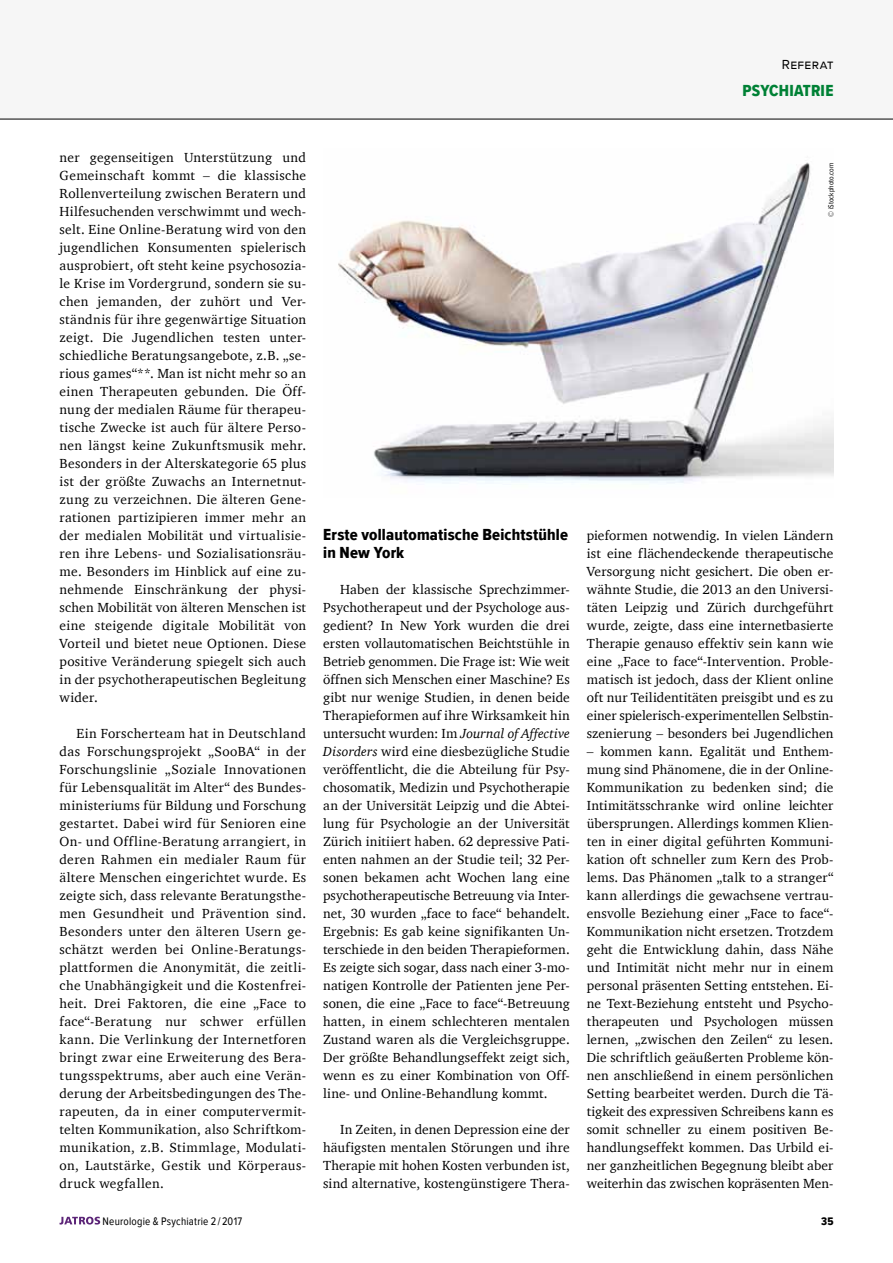
<style>
.page{position:relative;width:893px;height:1263px;background:#fff}
.page>*{position:absolute;margin:0;border:0;box-sizing:border-box;transform-origin:0 0}
.t1{font:16.5px/18px "Proxima Nova Cond Extrabld";letter-spacing:.01em;color:#000}
.t2{font:16.5px "Proxima Nova Cond Extrabld";letter-spacing:.015em;color:#008135}
.t3{font:13.5px/18px "Charter";letter-spacing:.01em;color:#000;text-align:justify}
.t4{font:13.5px "Proxima Nova";color:#000}
.t5{font:11.25px "Proxima Nova Cond";letter-spacing:.015em;color:#000}
.t6{font:11.25px "Proxima Nova Cond Extrabld";color:#000}
.t7{font:7.5px "Proxima Nova Cond";color:#000}
.s1{font-style:italic}
</style>
<div class="page">
<div style="left:0;top:0;width:893px;height:119px;background:#f6f6f6"></div>
<svg style="left:60px;top:1217px;width:40px;height:7px"></svg>
<img style="left:338px;top:162px;width:495px;height:322px">
<hr style="left:0;top:119px;width:893px;height:1px;background:#000">
<p class="t4" style="left:782px;top:54px;width:53px">Referat</p>
<p class="t2" style="left:742px;top:78px;width:93px">Psychiatrie</p>
<p class="t3" style="left:60px;top:149px;width:248px">ner gegenseitigen Unterstützung und Gemeinschaft kommt – die klassische Rollenverteilung zwischen Beratern und Hilfesuchenden verschwimmt und wech&shy;selt. Eine Online-Beratung wird von den jugendlichen Konsumenten spielerisch ausprobiert, oft steht keine psychosozia&shy;le Krise im Vordergrund, sondern sie su&shy;chen jemanden, der zuhört und Ver&shy;ständnis für ihre gegenwärtige Situation zeigt. Die Jugendlichen testen unter&shy;schiedliche Beratungsangebote, z.B. „se&shy;rious games“**. Man ist nicht mehr so an einen Therapeuten gebunden. Die Öff&shy;nung der medialen Räume für therapeu&shy;tische Zwecke ist auch für ältere Perso&shy;nen längst keine Zukunftsmusik mehr.<br>Besonders in der Alterskategorie 65 plus ist der größte Zuwachs an Internetnut&shy;zung zu verzeichnen. Die älteren Gene&shy;rationen partizipieren immer mehr an der medialen Mobilität und virtualisie&shy;ren ihre Lebens- und Sozialisationsräu&shy;me. Besonders im Hinblick auf eine zu&shy;nehmende Einschränkung der physi&shy;schen Mobilität von älteren Menschen ist eine steigende digitale Mobilität von Vorteil und bietet neue Optionen. Diese positive Veränderung spiegelt sich auch in der psychotherapeutischen Begleitung wider.</p>
<p class="t3" style="left:60px;top:724px;width:248px;text-indent:17px">Ein Forscherteam hat in Deutschland das Forschungsprojekt „SooBA“ in der Forschungslinie „Soziale Innovationen für Lebensqualität im Alter“ des Bundes&shy;ministeriums für Bildung und Forschung gestartet. Dabei wird für Senioren eine On- und Offline-Beratung arrangiert, in deren Rahmen ein medialer Raum für ältere Menschen eingerichtet wurde. Es zeigte sich, dass relevante Beratungsthe&shy;men Gesundheit und Prävention sind.<br>Besonders unter den älteren Usern ge&shy;schätzt werden bei Online-Beratungs&shy;plattformen die Anonymität, die zeitli&shy;che Unabhängigkeit und die Kostenfrei&shy;heit. Drei Faktoren, die eine „Face to face“-Beratung nur schwer erfüllen kann. Die Verlinkung der Internetforen bringt zwar eine Erweiterung des Bera&shy;tungsspektrums, aber auch eine Verän&shy;derung der Arbeitsbedingungen des The&shy;rapeuten, da in einer computervermit&shy;telten Kommunikation, also Schriftkom&shy;munikation, z.B. Stimmlage, Modulati&shy;on, Lautstärke, Gestik und Körperaus&shy;druck wegfallen.</p>
<p class="t1" style="left:323px;top:526px;width:246px">Erste vollautomatische Beichtstühle in New York</p>
<p class="t3" style="left:323px;top:581px;width:248px;text-indent:17px">Haben der klassische Sprechzimmer-Psychotherapeut und der Psychologe aus&shy;gedient? In New York wurden die drei ersten vollautomatischen Beichtstühle in Betrieb genommen. Die Frage ist: Wie weit öffnen sich Menschen einer Maschine? Es gibt nur wenige Studien, in denen beide Therapieformen auf ihre Wirksamkeit hin untersucht wurden: Im <span class="s1">Journal of Affective Disorders</span> wird eine diesbezügliche Studie veröffentlicht, die die Abteilung für Psy&shy;chosomatik, Medizin und Psychotherapie an der Universität Leipzig und die Abtei&shy;lung für Psychologie an der Universität Zürich initiiert haben. 62 depressive Pati&shy;enten nahmen an der Studie teil; 32 Per&shy;sonen bekamen acht Wochen lang eine psychotherapeutische Betreuung via Inter&shy;net, 30 wurden „face to face“ behandelt.<br>Ergebnis: Es gab keine signifikanten Un&shy;terschiede in den beiden Therapieformen.<br>Es zeigte sich sogar, dass nach einer 3-mo&shy;natigen Kontrolle der Patienten jene Per&shy;sonen, die eine „Face to face“-Betreuung hatten, in einem schlechteren mentalen Zustand waren als die Vergleichsgruppe.<br>Der größte Behandlungseffekt zeigt sich, wenn es zu einer Kombination von Off&shy;line- und Online-Behandlung kommt.</p>
<p class="t3" style="left:323px;top:1120px;width:248px;text-indent:17px">In Zeiten, in denen Depression eine der häufigsten mentalen Störungen und ihre Therapie mit hohen Kosten verbunden ist, sind alternative, kostengünstigere Thera-</p>
<p class="t7" style="left:825px;top:217px;width:55px;rotate:-90deg">© iStockphoto.com</p>
<p class="t3" style="left:587px;top:526px;width:248px">pieformen notwendig. In vielen Ländern ist eine flächendeckende therapeutische Versorgung nicht gesichert. Die oben er&shy;wähnte Studie, die 2013 an den Universi&shy;täten Leipzig und Zürich durchgeführt wurde, zeigte, dass eine internetbasierte Therapie genauso effektiv sein kann wie eine „Face to face“-Intervention. Proble&shy;matisch ist jedoch, dass der Klient online oft nur Teilidentitäten preisgibt und es zu einer spielerisch-experimentellen Selbstin&shy;szenierung – besonders bei Jugendlichen</p>
<p class="t3" style="left:587px;top:742px;width:248px">– kommen kann. Egalität und Enthem&shy;mung sind Phänomene, die in der Online-Kommunikation zu bedenken sind; die Intimitätsschranke wird online leichter übersprungen. Allerdings kommen Klien&shy;ten in einer digital geführten Kommuni&shy;kation oft schneller zum Kern des Prob&shy;lems. Das Phänomen „talk to a stranger“ kann allerdings die gewachsene vertrau&shy;ensvolle Beziehung einer „Face to face“- Kommunikation nicht ersetzen. Trotzdem geht die Entwicklung dahin, dass Nähe und Intimität nicht mehr nur in einem personal präsenten Setting entstehen. Ei&shy;ne Text-Beziehung entsteht und Psycho&shy;therapeuten und Psychologen müssen lernen, „zwischen den Zeilen“ zu lesen.<br>Die schriftlich geäußerten Probleme kön&shy;nen anschließend in einem persönlichen Setting bearbeitet werden. Durch die Tä&shy;tigkeit des expressiven Schreibens kann es somit schneller zu einem positiven Be&shy;handlungseffekt kommen. Das Urbild ei&shy;ner ganzheitlichen Begegnung bleibt aber weiterhin das zwischen kopräsenten Men-</p>
<p class="t5" style="left:103px;top:1212px;width:141px">Neurologie &amp; Psychiatrie 2 / 2017</p>
<p class="t6" style="left:821px;top:1212px;width:14px">35</p>
</div>
